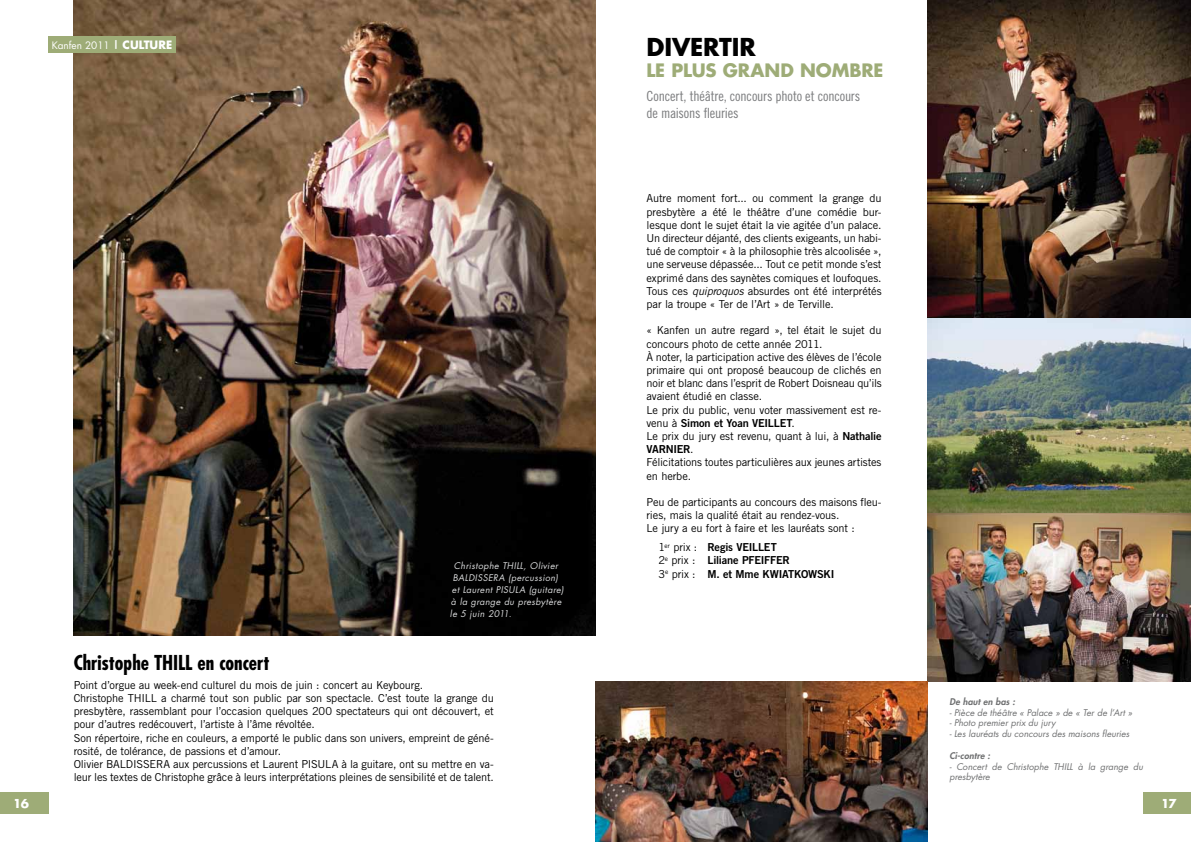
<style>
.page{position:relative;width:1191px;height:842px;background:#fff}
.page>*{position:absolute;margin:0;border:0;box-sizing:border-box;transform-origin:0 0}
.t1{font:700 24px "Futura Std";color:#000}
.t2{font:700 condensed 20px "Futura Std";letter-spacing:-.005em;color:#000}
.t3{font:700 18px "Futura Std";letter-spacing:-.005em;color:#9eac77}
.t4{font:14px/16.8px "Trade Gothic LT Std Cn 18";letter-spacing:-.01em;color:#7b7c7e}
.t5{font:700 12px "Futura Std";color:#fff}
.t6{font:11px/13.2px "Trade Gothic LT Std";letter-spacing:-.015em;color:#000}
.t7{font:11px/13.2px "Trade Gothic LT Std Bd 2";letter-spacing:-.02em;color:#000}
.t8{font:10px "Futura Std";color:#fff}
.t9{font:italic 9px/10.8px "Futura Std";letter-spacing:.005em;color:#707172}
.t10{font:italic 9px "Futura Std";letter-spacing:.04em;color:#d9dadb}
.t11{font:italic 800 9px "Futura Std";letter-spacing:.015em;color:#707172}
.s1{font-weight:700;font-size:11.2px}
.s2{font-style:italic}
.s3{font-family:"Trade Gothic LT Std"}
.s4{font-family:"Trade Gothic LT Std Bd 2"}
</style>
<div class="page">
<img style="left:74px;top:0;width:521px;height:635px">
<img style="left:927px;top:0;width:264px;height:510px">
<img style="left:927px;top:510px;width:264px;height:172px">
<div style="left:48px;top:36px;width:128px;height:17px;background:#9eac77"></div>
<img style="left:595px;top:682px;width:332px;height:160px">
<div style="left:0;top:792px;width:48px;height:22px;background:#9eac77"></div>
<div style="left:1143px;top:792px;width:48px;height:22px;background:#9eac77"></div>
<p class="t8" style="left:52px;top:39px;width:122px">Kanfen 2011 <sup>|</sup> <span class="s1">CULTURE</span></p>
<p class="t10" style="left:454px;top:560px;width:106px">Christophe THILL, Olivier</p>
<p class="t10" style="left:453px;top:572px;width:107px">BALDISSERA (percussion)</p>
<p class="t10" style="left:452px;top:584px;width:113px">et Laurent PISULA (guitare)</p>
<p class="t10" style="left:451px;top:596px;width:112px">à la grange du presbytère</p>
<p class="t10" style="left:450px;top:608px;width:63px">le 5 juin 2011.</p>
<h2 class="t2" style="left:74px;top:650px;width:197px">Christophe THILL en concert</h2>
<p class="t6" style="left:74px;top:678px;width:351px">Point d’orgue au week-end culturel du mois de juin : concert au Keybourg.<br>Christophe Thill</p>
<p class="t6" style="left:74px;top:691px;width:422px;text-indent:87px">a charmé tout son public par son spectacle. C’est toute la grange du presbytère, rassemblant pour l’occasion quelques 200 spectateurs qui ont découvert, et pour d’autres redécouvert, l’artiste à l’âme révoltée.<br>Son répertoire, riche en couleurs, a emporté le public dans son univers, empreint de géné&shy;rosité, de tolérance, de passions et d’amour.<br>Olivier Baldissera</p>
<p class="t6" style="left:74px;top:757px;width:422px;text-align:right">à la guitare, ont su mettre en va-<br>leur les textes de Christophe grâce à leurs interprétations pleines de sensibilité et de talent.</p>
<p class="t6" style="left:173px;top:757px;width:142px">aux percussions et Laurent Pisula</p>
<h1 class="t1" style="left:646px;top:31px;width:15px">DIVERTIR</h1>
<h3 class="t3" style="left:646px;top:59px;width:238px">LE PLUS GRAND NOMBRE</h3>
<p class="t4" style="left:646px;top:87px;width:215px">Concert, théâtre, concours photo et concours de maisons fleuries</p>
<p class="t6" style="left:646px;top:192px;width:237px;text-align:justify">Autre moment fort... ou comment la grange du presbytère a été le théâtre d’une comédie bur&shy;lesque dont le sujet était la vie agitée d’un palace.<br>Un directeur déjanté, des clients exigeants, un habi&shy;tué de comptoir « à la philosophie très alcoolisée », une serveuse dépassée... Tout ce petit monde s’est exprimé dans des saynètes comiques et loufoques.<br>Tous ces <span class="s2">quiproquos</span> absurdes ont été interprétés par la troupe « Ter de l’Art » de Terville.</p>
<p class="t6" style="left:646px;top:324px;width:237px">« Kanfen un autre regard », tel était le sujet du concours photo de cette année 2011.<br>À noter, la participation active des élèves de l’école primaire qui ont proposé beaucoup de clichés en noir et blanc dans l’esprit de Robert Doisneau qu’ils avaient étudié en classe.<br>Le prix du public, venu voter massivement est re-</p>
<p class="t7" style="left:646px;top:416px;width:150px"><span class="s3">venu à</span> Simon et Yoan VEILLET<span class="s3">.</span></p>
<p class="t6" style="left:646px;top:429px;width:236px">Le prix du jury est revenu, quant à lui, à <span class="s4">Nathalie</span></p>
<p class="t7" style="left:646px;top:442px;width:48px">VARNIER<span class="s3">.</span></p>
<p class="t6" style="left:646px;top:456px;width:236px">Félicitations toutes particulières aux jeunes artistes en herbe.</p>
<p class="t6" style="left:646px;top:495px;width:237px">Peu de participants au concours des maisons fleu&shy;ries, mais la qualité était au rendez-vous.<br>Le jury a eu fort à faire et les lauréats sont :</p>
<p class="t7" style="left:658px;top:540px;width:177px"><span class="s3">1</span><sup>er</sup> <span class="s3">prix :</span> Regis VEILLET<br><span class="s3">2</span><sup>e</sup> <span class="s3">prix :</span> Liliane PFEIFFER<br><span class="s3">3</span><sup>e</sup> <span class="s3">prix :</span> M. et Mme KWIATKOWSKI</p>
<p class="t11" style="left:949px;top:696px;width:67px">De haut en bas :</p>
<p class="t9" style="left:949px;top:707px;width:184px">- Pièce de théâtre « Palace » de « Ter de l’Art »</p>
<p class="t9" style="left:949px;top:718px;width:108px">- Photo premier prix du jury</p>
<p class="t9" style="left:949px;top:729px;width:181px">- Les lauréats du concours des maisons fleuries</p>
<p class="t11" style="left:949px;top:750px;width:42px">Ci-contre :</p>
<p class="t9" style="left:949px;top:761px;width:195px">- Concert de Christophe THILL à la grange du presbytère</p>
<p class="t5" style="left:13px;top:795px;width:18px">16</p>
<p class="t5" style="left:1161px;top:795px;width:17px">17</p>
</div>
